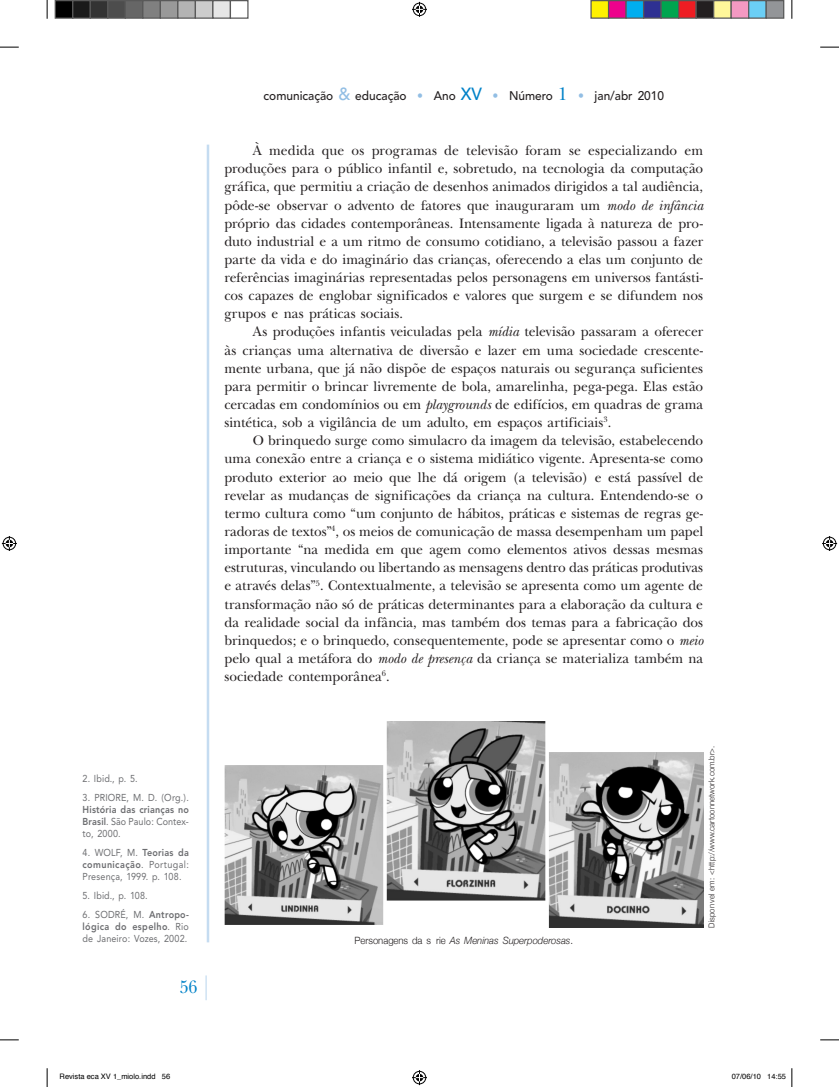
<style>
.page{position:relative;width:839px;height:1087px;background:#fff}
.page>*{position:absolute;margin:0;border:0;box-sizing:border-box;transform-origin:0 0}
.t1{font:18.75px "New Baskerville";color:#0082c8;scale:.9 1}
.t2{font:14.38px/18.1px "New Baskerville";letter-spacing:.005em;color:#231f20;text-align:justify;scale:.95 1}
.t3{font:500 12.5px "Avenir";color:#231f20;scale:.95 1}
.t4{font:10px/12px "Avenir";letter-spacing:.015em;color:#6c6d70;text-align:justify;scale:.9 1}
.t5{font:800 10px/12px "Avenir";letter-spacing:.02em;color:#6c6d70;text-align:justify;scale:.9 1}
.t6{font:italic 300 10px "Helvetica Neue";color:#231f20;scale:.95 1}
.t7{font:300 8.12px "Helvetica Neue";color:#231f20;scale:.95 1}
.t8{font:7.5px "Helvetica";color:#000}
.s1{font-weight:400}
.s2{font-weight:800}
.s3{font-size:17.5px;color:#92bee4}
.s4{color:#92bee4}
.s5{font-size:17.5px;color:#0082c8}
.s6{font-family:"New Baskerville";font-weight:400;font-size:18.75px;color:#0082c8}
.s7{font-style:italic}
.s8{font-style:normal}
</style>
<div class="page">
<hr style="left:207px;top:145px;width:2px;height:797px;background:#c5dcf1">
<hr style="left:205px;top:975px;width:2px;height:25px;background:#c5dcf1">
<img style="left:224px;top:721px;width:479px;height:206px">
<svg style="left:0;top:46px;width:19px;height:2px"></svg>
<svg style="left:820px;top:46px;width:18px;height:2px"></svg>
<svg style="left:0;top:1039px;width:19px;height:1px"></svg>
<svg style="left:820px;top:1039px;width:18px;height:1px"></svg>
<svg style="left:46px;top:0;width:2px;height:19px"></svg>
<svg style="left:46px;top:1068px;width:2px;height:18px"></svg>
<svg style="left:791px;top:0;width:1px;height:19px"></svg>
<svg style="left:412px;top:2px;width:15px;height:15px"></svg>
<svg style="left:412px;top:1070px;width:15px;height:14px"></svg>
<svg style="left:2px;top:536px;width:15px;height:15px"></svg>
<svg style="left:822px;top:536px;width:14px;height:15px"></svg>
<div style="left:55px;top:1px;width:18px;height:17px;background:#000"></div>
<div style="left:55px;top:0;width:18px;height:19px;border:1px solid #595959"></div>
<div style="left:73px;top:1px;width:17px;height:17px;background:#1a1a1a"></div>
<div style="left:72px;top:0;width:19px;height:19px;border:1px solid #595959"></div>
<div style="left:90px;top:1px;width:18px;height:17px;background:#333"></div>
<div style="left:90px;top:0;width:18px;height:19px;border:1px solid #595959"></div>
<div style="left:108px;top:1px;width:17px;height:17px;background:#4d4d4d"></div>
<div style="left:107px;top:0;width:19px;height:19px;border:1px solid #595959"></div>
<div style="left:125px;top:1px;width:18px;height:17px;background:#666"></div>
<div style="left:125px;top:0;width:18px;height:19px;border:1px solid #595959"></div>
<div style="left:143px;top:1px;width:17px;height:17px;background:#808080"></div>
<div style="left:142px;top:0;width:19px;height:19px;border:1px solid #595959"></div>
<div style="left:160px;top:1px;width:18px;height:17px;background:#999"></div>
<div style="left:160px;top:0;width:18px;height:19px;border:1px solid #595959"></div>
<div style="left:178px;top:1px;width:17px;height:17px;background:#b3b3b3"></div>
<div style="left:177px;top:0;width:19px;height:19px;border:1px solid #595959"></div>
<div style="left:195px;top:1px;width:18px;height:17px;background:#ccc"></div>
<div style="left:195px;top:0;width:18px;height:19px;border:1px solid #595959"></div>
<div style="left:213px;top:1px;width:17px;height:17px;background:#e6e6e6"></div>
<div style="left:212px;top:0;width:19px;height:19px;border:1px solid #595959"></div>
<div style="left:230px;top:0;width:18px;height:19px;border:1px solid #595959"></div>
<div style="left:591px;top:1px;width:17px;height:17px;background:#fff101"></div>
<div style="left:590px;top:0;width:19px;height:19px;border:1px solid #595959"></div>
<div style="left:608px;top:1px;width:18px;height:17px;background:#ed028c"></div>
<div style="left:607px;top:0;width:19px;height:19px;border:1px solid #595959"></div>
<div style="left:626px;top:1px;width:17px;height:17px;background:#00aeef"></div>
<div style="left:625px;top:0;width:19px;height:19px;border:1px solid #595959"></div>
<div style="left:643px;top:1px;width:18px;height:17px;background:#2e3092"></div>
<div style="left:642px;top:0;width:19px;height:19px;border:1px solid #595959"></div>
<div style="left:661px;top:1px;width:17px;height:17px;background:#00a54f"></div>
<div style="left:660px;top:0;width:19px;height:19px;border:1px solid #595959"></div>
<div style="left:678px;top:1px;width:18px;height:17px;background:#ee1d23"></div>
<div style="left:677px;top:0;width:19px;height:19px;border:1px solid #595959"></div>
<div style="left:696px;top:1px;width:17px;height:17px;background:#231f20"></div>
<div style="left:695px;top:0;width:19px;height:19px;border:1px solid #595959"></div>
<div style="left:713px;top:1px;width:18px;height:17px;background:#fff79a"></div>
<div style="left:712px;top:0;width:19px;height:19px;border:1px solid #595959"></div>
<div style="left:731px;top:1px;width:17px;height:17px;background:#f499c2"></div>
<div style="left:730px;top:0;width:19px;height:19px;border:1px solid #595959"></div>
<div style="left:748px;top:1px;width:18px;height:17px;background:#6bcff6"></div>
<div style="left:747px;top:0;width:19px;height:19px;border:1px solid #595959"></div>
<div style="left:766px;top:1px;width:17px;height:17px;background:#939598"></div>
<div style="left:765px;top:0;width:19px;height:19px;border:1px solid #595959"></div>
<svg style="left:791px;top:1068px;width:1px;height:18px"></svg>
<p class="t4" style="left:83px;top:772px;width:63px">2. Ibid., p. 5.</p>
<p class="t4" style="left:83px;top:791px;width:120px">3. PRIORE, M. D. (Org.).</p>
<p class="t5" style="left:83px;top:803px;width:120px">História das crianças no Brasil<span class="s1">. São Paulo: Contex‑ to, 2000.</span></p>
<p class="t4" style="left:83px;top:846px;width:120px">4. WOLF, M. <span class="s2">Teorias da comunicação</span>. Portugal:<br>Presença, 1999. p. 108.</p>
<p class="t4" style="left:83px;top:889px;width:74px">5. Ibid., p. 108.</p>
<p class="t4" style="left:83px;top:908px;width:120px">6. SODRÉ, M. <span class="s2">Antropo&shy;lógica do espelho</span>. Rio de Janeiro: Vozes, 2002.</p>
<h1 class="t1" style="left:180px;top:975px;width:21px">56</h1>
<p class="t3" style="left:263px;top:89px;width:423px">comunicação <span class="s3">&amp;</span> educação <span class="s4">•</span> Ano <span class="s5">XV</span> <span class="s4">•</span> Número <span class="s6">1</span> <span class="s4">•</span> jan/abr 2010</p>
<p class="t2" style="left:224px;top:141px;width:505px;text-indent:28px">À medida que os programas de televisão foram se especializando em produções para o público infantil e, sobretudo, na tecnologia da computação gráfica, que permitiu a criação de desenhos animados dirigidos a tal audiência, pôde‑se observar o advento de fatores que inauguraram um <span class="s7">modo de infância </span>próprio das cidades contemporâneas. Intensamente ligada à natureza de pro&shy;duto industrial e a um ritmo de consumo cotidiano, a televisão passou a fazer parte da vida e do imaginário das crianças, oferecendo a elas um conjunto de referências imaginárias representadas pelos personagens em universos fantásti&shy;cos capazes de englobar significados e valores que surgem e se difundem nos grupos e nas práticas sociais.</p>
<p class="t2" style="left:224px;top:323px;width:505px;text-indent:28px">As produções infantis veiculadas pela <span class="s7">mídia</span> televisão passaram a oferecer às crianças uma alternativa de diversão e lazer em uma sociedade crescente&shy;mente urbana, que já não dispõe de espaços naturais ou segurança suficientes para permitir o brincar livremente de bola, amarelinha, pega‑pega. Elas estão cercadas em condomínios ou em <span class="s7">playgrounds</span> de edifícios, em quadras de grama sintética, sob a vigilância de um adulto, em espaços artificiais<sup>3</sup>.</p>
<p class="t2" style="left:224px;top:431px;width:505px;text-indent:28px">O brinquedo surge como simulacro da imagem da televisão, estabelecendo uma conexão entre a criança e o sistema midiático vigente. Apresenta‑se como produto exterior ao meio que lhe dá origem (a televisão) e está passível de revelar as mudanças de significações da criança na cultura. Entendendo‑se o termo cultura como “um conjunto de hábitos, práticas e sistemas de regras ge&shy;radoras de textos”<sup>4</sup>, os meios de comunicação de massa desempenham um papel importante “na medida em que agem como elementos ativos dessas mesmas estruturas, vinculando ou libertando as mensagens dentro das práticas produtivas e através delas”<sup>5</sup>. Contextualmente, a televisão se apresenta como um agente de transformação não só de práticas determinantes para a elaboração da cultura e da realidade social da infância, mas também dos temas para a fabricação dos brinquedos; e o brinquedo, consequentemente, pode se apresentar como o <span class="s7">meio </span>pelo qual a metáfora do <span class="s7">modo de presença</span> da criança se materializa também na sociedade contemporânea<sup>6</sup>.</p>
<p class="t6" style="left:354px;top:934px;width:231px"><span class="s8">Personagens da série</span> As Meninas Superpoderosas<span class="s8">.</span></p>
<p class="t7" style="left:706px;top:927px;width:193px;rotate:-90deg">Disponível em: &lt;http://www.cartoonnetwork.com.br&gt;.</p>
<p class="t8" style="left:60px;top:1070px;width:112px">Revista eca XV 1_miolo.indd 56</p>
<p class="t8" style="left:731px;top:1070px;width:56px">07/06/10 14:55</p>
</div>
